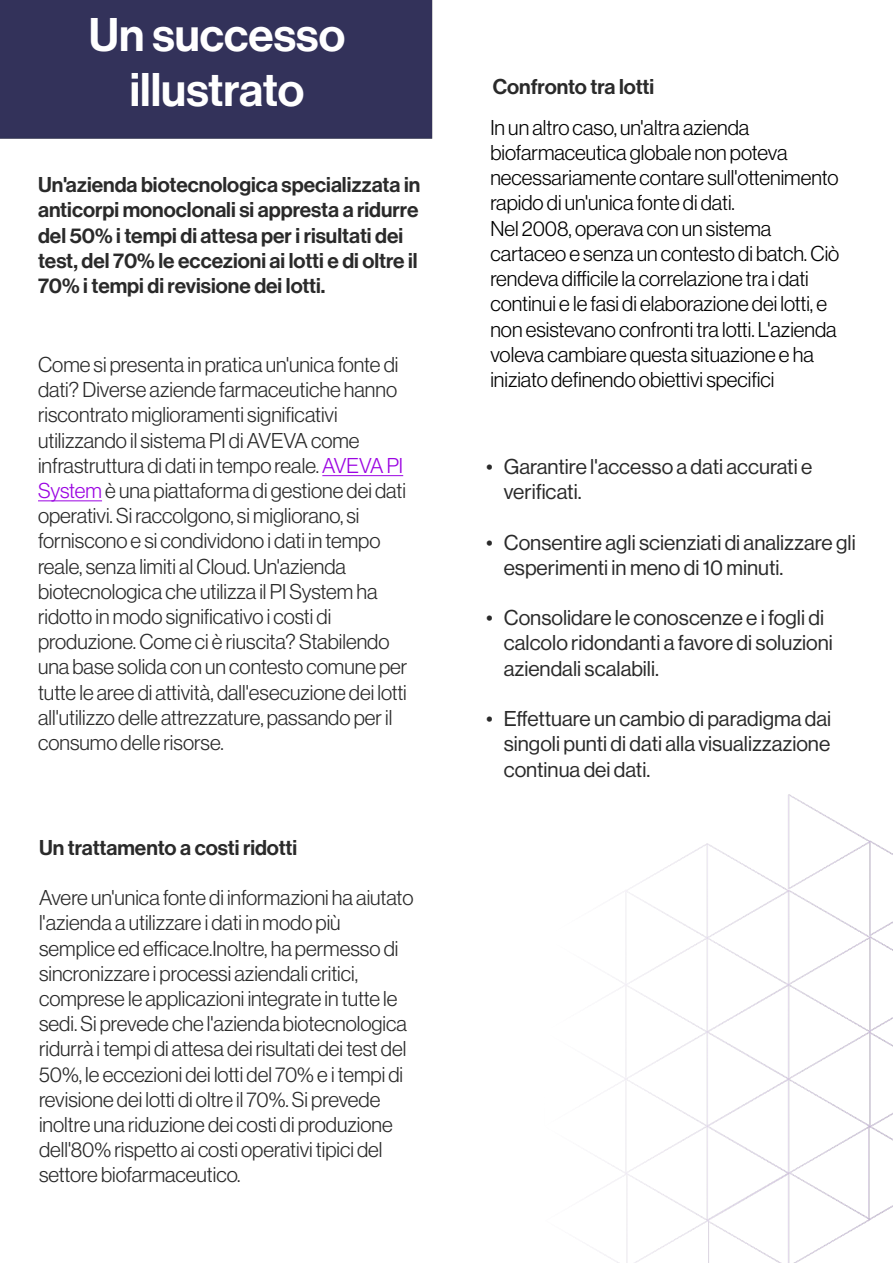
<style>
.page{position:relative;width:893px;height:1263px;background:#fff}
.page>*{position:absolute;margin:0;border:0;box-sizing:border-box;transform-origin:0 0}
.t1{font:46.2px/55.3px "N Haas Grotesk DS Pro 65 Md";color:#fff;text-align:center}
.t2{font:21px/25.2px "N Haas Grotesk DS Pro 45 Lt";color:#2a2a2a}
.t3{font:21px/25.2px "N Haas Grotesk DS Pro 45 Lt";color:#000}
.t4{font:21px/25.2px "N Haas Grotesk DS Pro 55 Rg";color:#2a2a2a}
.t5{font:21px/25.2px "N Haas Grotesk DS Pro 65 Md";color:#2a2a2a}
.s1{color:#9b04e2}
.s2{font-family:"Times New Roman"}
</style>
<div class="page">
<hr style="left:322px;top:475px;width:81px;height:1px;background:#9b04e2">
<hr style="left:38px;top:501px;width:64px;height:1px;background:#9b04e2">
<div style="left:0;top:0;width:433px;height:139px;background:#33325a"></div>
<img style="left:592px;top:794px;width:301px;height:469px">
<h1 class="t1" style="left:89px;top:8px;width:258px">Un successo illustrato</h1>
<p class="t5" style="left:38px;top:173px;width:384px">Un'azienda biotecnologica specializzata in anticorpi monoclonali si appresta a ridurre del 50% i tempi di attesa per i risultati dei test, del 70% le eccezioni ai lotti e di oltre il 70% i tempi di revisione dei lotti.</p>
<p class="t2" style="left:38px;top:352px;width:371px">Come si presenta in pratica un'unica fonte di dati? Diverse aziende farmaceutiche hanno riscontrato miglioramenti significativi utilizzando il sistema PI di AVEVA come infrastruttura di dati in tempo reale. <span class="s1">AVEVA PI System</span> è una piattaforma di gestione dei dati operativi. Si raccolgono, si migliorano, si forniscono e si condividono i dati in tempo reale, senza limiti al Cloud. Un'azienda biotecnologica che utilizza il PI System ha ridotto in modo significativo i costi di produzione. Come ci è riuscita? Stabilendo una base solida con un contesto comune per tutte le aree di attività, dall'esecuzione dei lotti all'utilizzo delle attrezzature, passando per il consumo delle risorse.</p>
<p class="t5" style="left:39px;top:835px;width:260px">Un trattamento a costi ridotti</p>
<p class="t2" style="left:39px;top:885px;width:376px">Avere un'unica fonte di informazioni ha aiutato l'azienda a utilizzare i dati in modo più semplice ed efficace.Inoltre, ha permesso di sincronizzare i processi aziendali critici, comprese le applicazioni integrate in tutte le sedi. Si prevede che l'azienda biotecnologica ridurrà i tempi di attesa dei risultati dei test del 50%, le eccezioni dei lotti del 70% e i tempi di revisione dei lotti di oltre il 70%. Si prevede inoltre una riduzione dei costi di produzione dell'80% rispetto ai costi operativi tipici del settore biofarmaceutico.</p>
<p class="t5" style="left:493px;top:74px;width:163px">Confronto tra lotti</p>
<p class="t3" style="left:490px;top:115px;width:350px">In un altro caso, un'altra azienda biofarmaceutica globale non poteva necessariamente contare sull'ottenimento rapido di un'unica fonte di dati.<br>Nel 2008, operava con un sistema cartaceo e senza un contesto di batch. Ciò rendeva difficile la correlazione tra i dati continui e le fasi di elaborazione dei lotti, e non esistevano confronti tra lotti. L'azienda voleva cambiare questa situazione e ha iniziato definendo obiettivi specifici</p>
<p class="t4" style="left:504px;top:454px;width:310px;text-indent:-18px"><span class="s2">•</span> Garantire l'accesso a dati accurati e verificati.</p>
<p class="t4" style="left:504px;top:530px;width:353px;text-indent:-18px"><span class="s2">•</span> Consentire agli scienziati di analizzare gli esperimenti in meno di 10 minuti.</p>
<p class="t4" style="left:504px;top:605px;width:331px;text-indent:-18px"><span class="s2">•</span> Consolidare le conoscenze e i fogli di calcolo ridondanti a favore di soluzioni aziendali scalabili.</p>
<p class="t4" style="left:504px;top:706px;width:329px;text-align:justify;text-indent:-18px"><span class="s2">•</span> Effettuare un cambio di paradigma dai singoli punti di dati alla visualizzazione continua dei dati.</p>
</div>
